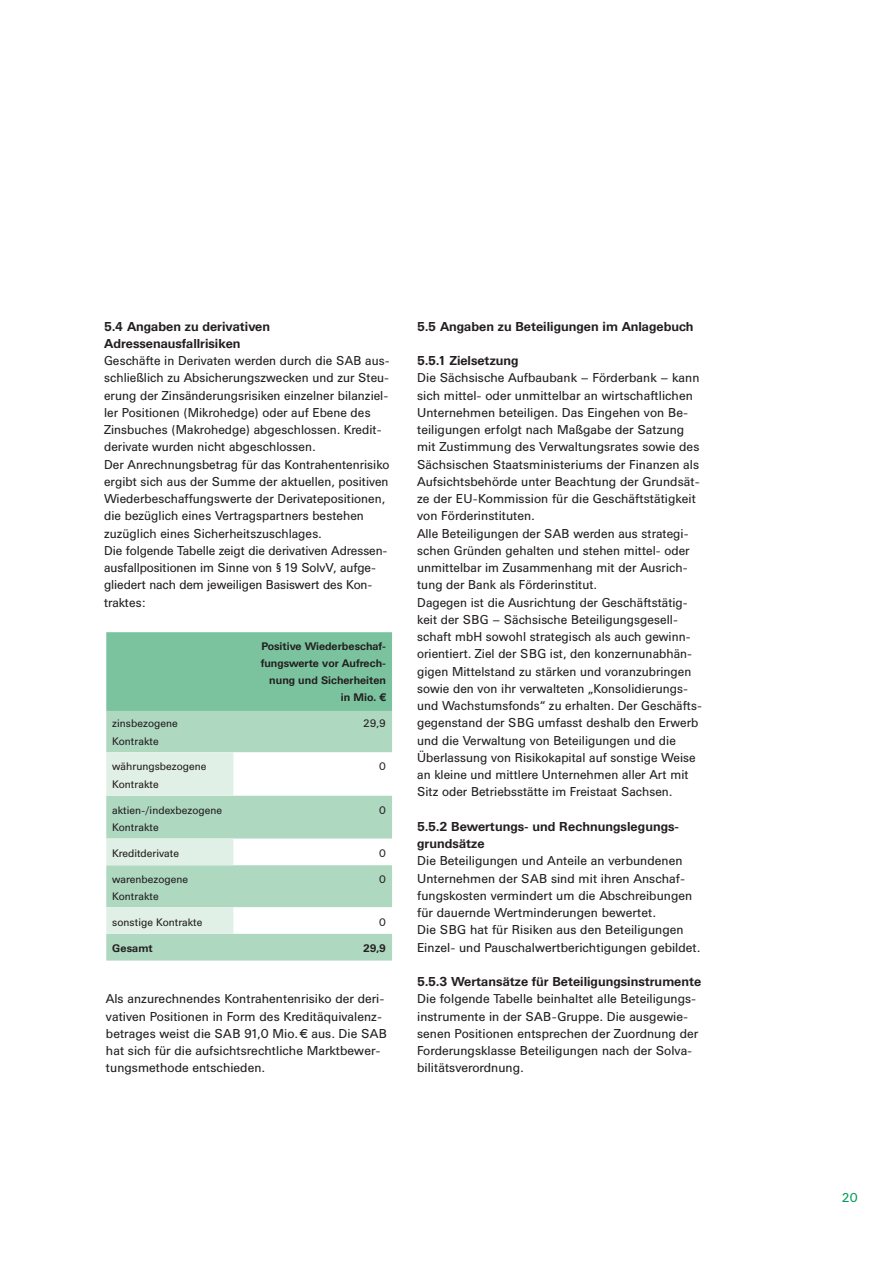
<style>
.page{position:relative;width:893px;height:1263px;background:#fff}
.page>*{position:absolute;margin:0;border:0;box-sizing:border-box;transform-origin:0 0}
.t1{font:12.75px/17.2px "Univers BQ";color:#231f20}
.t2{font:700 12.75px/17.2px "Univers BQ";color:#231f20}
.t3{font:12.75px "Univers BQ";color:#009d57}
.t4{font:10.8px/17.2px "Univers BQ";color:#231f20}
.t5{font:700 10.8px/17.2px "Univers BQ";color:#231f20;text-align:right}
</style>
<div class="page">
<div style="left:106px;top:632px;width:286px;height:79px;background:#7bc39e"></div>
<svg style="left:106px;top:711px;width:286px;height:250px;fill:#afd8c1"></svg>
<svg style="left:106px;top:752px;width:127px;height:182px;background:#cae5d5"></svg>
<p class="t2" style="left:104px;top:319px;width:167px">5.4 Angaben zu derivativen<br>Adressenausfallrisiken</p>
<p class="t1" style="left:104px;top:353px;width:287px">Geschäfte in Derivaten werden durch die SAB aus&shy;schließlich zu Absicherungszwecken und zur Steu&shy;erung der Zinsänderungsrisiken einzelner bilanziel&shy;ler Positionen (Mikrohedge) oder auf Ebene des Zinsbuches (Makrohedge) abgeschlossen. Kredit&shy;derivate wurden nicht abgeschlossen.<br>Der Anrechnungsbetrag für das Kontrahentenrisiko ergibt sich aus der Summe der aktuellen, positiven Wiederbeschaffungswerte der Derivatepositionen, die bezüglich eines Vertragspartners bestehen zuzüglich eines Sicherheitszuschlages.<br>Die folgende Tabelle zeigt die derivativen Adressen&shy;ausfallpositionen im Sinne von § 19 SolvV, aufge&shy;gliedert nach dem jeweiligen Basiswert des Kon&shy;traktes:</p>
<p class="t5" style="left:261px;top:638px;width:127px">Positive Wiederbeschaf&shy;fungswerte vor Aufrech&shy;nung und Sicherheiten in Mio. €</p>
<p class="t4" style="left:112px;top:716px;width:67px">zinsbezogene<br>Kontrakte</p>
<p class="t4" style="left:363px;top:716px;width:24px">29,9</p>
<p class="t4" style="left:112px;top:759px;width:96px">währungsbezogene<br>Kontrakte</p>
<p class="t4" style="left:379px;top:759px;width:8px">0</p>
<p class="t4" style="left:112px;top:802px;width:111px">aktien-/indexbezogene<br>Kontrakte</p>
<p class="t4" style="left:379px;top:802px;width:8px">0</p>
<p class="t4" style="left:112px;top:845px;width:68px">Kreditderivate</p>
<p class="t4" style="left:379px;top:845px;width:8px">0</p>
<p class="t4" style="left:112px;top:871px;width:77px">warenbezogene<br>Kontrakte</p>
<p class="t4" style="left:379px;top:871px;width:8px">0</p>
<p class="t4" style="left:112px;top:914px;width:92px">sonstige Kontrakte</p>
<p class="t4" style="left:379px;top:914px;width:8px">0</p>
<p class="t5" style="left:112px;top:940px;width:42px">Gesamt</p>
<p class="t5" style="left:363px;top:940px;width:24px">29,9</p>
<p class="t1" style="left:106px;top:991px;width:283px">Als anzurechnendes Kontrahentenrisiko der deri&shy;vativen Positionen in Form des Kreditäquivalenz&shy;betrages weist die SAB 91,0 Mio. € aus. Die SAB hat sich für die aufsichtsrechtliche Marktbewer&shy;tungsmethode entschieden.</p>
<p class="t2" style="left:417px;top:319px;width:278px">5.5 Angaben zu Beteiligungen im Anlagebuch</p>
<p class="t2" style="left:417px;top:353px;width:103px">5.5.1 Zielsetzung</p>
<p class="t1" style="left:417px;top:370px;width:286px">Die Sächsische Aufbaubank – Förderbank – kann sich mittel- oder unmittelbar an wirtschaftlichen Unternehmen beteiligen. Das Eingehen von Be&shy;teiligungen erfolgt nach Maßgabe der Satzung mit Zustimmung des Verwaltungsrates sowie des Sächsischen Staatsministeriums der Finanzen als Aufsichtsbehörde unter Beachtung der Grundsät&shy;ze der EU-Kommission für die Geschäftstätigkeit von Förderinstituten.<br>Alle Beteiligungen der SAB werden aus strategi&shy;schen Gründen gehalten und stehen mittel- oder unmittelbar im Zusammenhang mit der Ausrich&shy;tung der Bank als Förderinstitut.<br>Dagegen ist die Ausrichtung der Geschäftstätig&shy;keit der SBG – Sächsische Beteiligungsgesell&shy;schaft mbH sowohl strategisch als auch gewinn&shy;orientiert. Ziel der SBG ist, den konzernunabhän&shy;gigen Mittelstand zu stärken und voranzubringen sowie den von ihr verwalteten „Konsolidierungs&shy;und Wachstumsfonds“ zu erhalten. Der Geschäfts&shy;gegenstand der SBG umfasst deshalb den Erwerb und die Verwaltung von Beteiligungen und die Überlassung von Risikokapital auf sonstige Weise an kleine und mittlere Unternehmen aller Art mit Sitz oder Betriebsstätte im Freistaat Sachsen.</p>
<p class="t2" style="left:417px;top:819px;width:263px">5.5.2 Bewertungs- und Rechnungslegungs&shy;grundsätze</p>
<p class="t1" style="left:417px;top:853px;width:285px">Die Beteiligungen und Anteile an verbundenen Unternehmen der SAB sind mit ihren Anschaf&shy;fungskosten vermindert um die Abschreibungen für dauernde Wertminderungen bewertet.<br>Die SBG hat für Risiken aus den Beteiligungen Einzel- und Pauschalwertberichtigungen gebildet.</p>
<p class="t2" style="left:417px;top:974px;width:286px">5.5.3 Wertansätze für Beteiligungsinstrumente</p>
<p class="t1" style="left:417px;top:991px;width:283px">Die folgende Tabelle beinhaltet alle Beteiligungs&shy;instrumente in der SAB-Gruppe. Die ausgewie&shy;senen Positionen entsprechen der Zuordnung der Forderungsklasse Beteiligungen nach der Solva&shy;bilitätsverordnung.</p>
<p class="t3" style="left:842px;top:1193px;width:17px">20</p>
</div>
